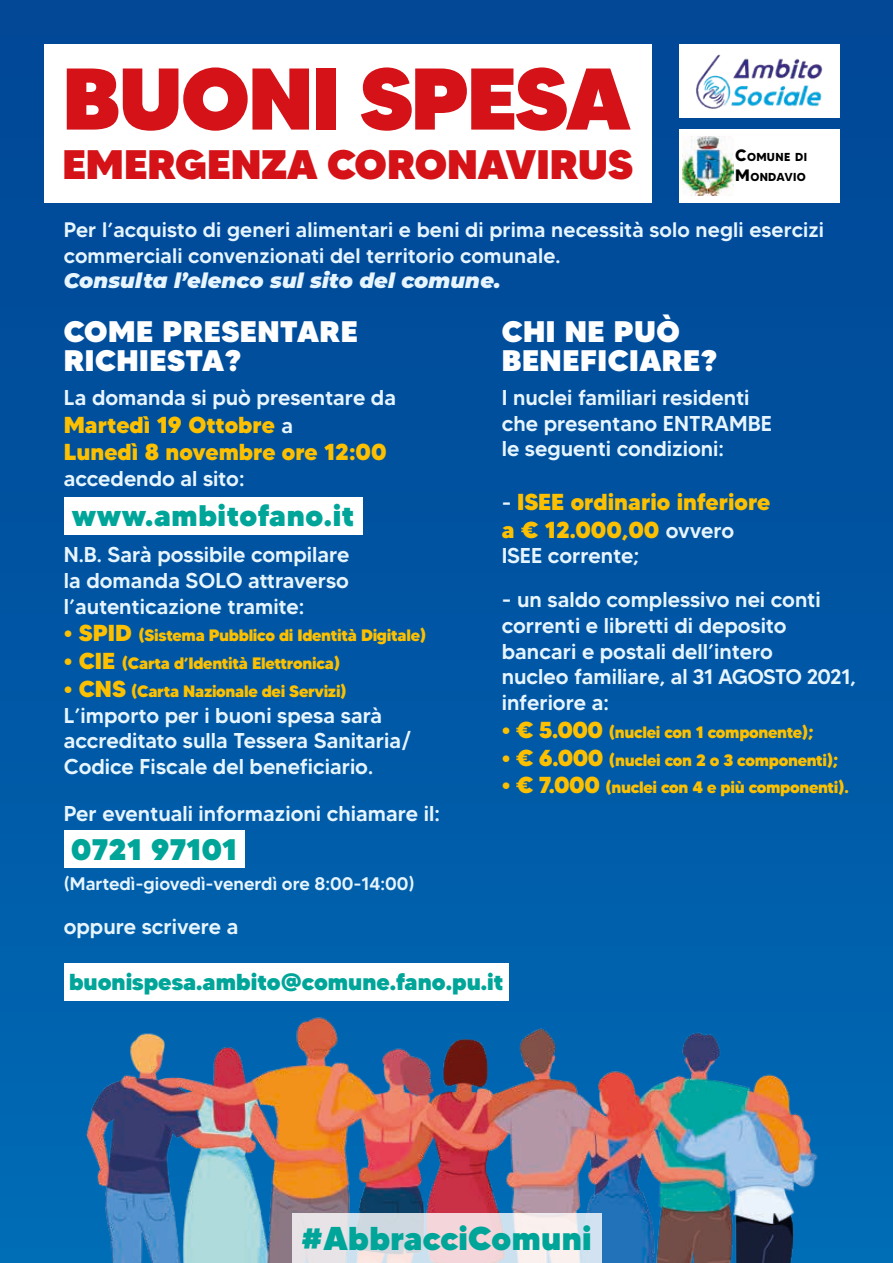
<style>
.page{position:relative;width:893px;height:1263px;background:#fff}
.page>*{position:absolute;margin:0;border:0;box-sizing:border-box;transform-origin:0 0}
.t1{font:900 87.3px "MADETOMMY";letter-spacing:-.02em;color:#d41217}
.t2{font:900 41.1px "MADETOMMY";color:#d41217}
.t3{font:900 33px "MADETOMMY";letter-spacing:.01em;color:#00a599}
.t4{font:900 29.7px/28.5px "MADETOMMY";letter-spacing:.02em;color:#fff}
.t5{font:900 29.7px "MADETOMMY";letter-spacing:.01em;color:#00a599}
.t6{font:800 23.1px/27.8px "MADETOMMY";color:#fcc000}
.t7{font:900 23.1px "MADETOMMY";color:#00a599}
.t8{font:500 21.45px/25.8px "MADETOMMY";color:#e6f5fe}
.t9{font:500 21px/25.2px "MADETOMMY";letter-spacing:.005em;color:#e6f5fe}
.t10{font:italic 900 21px "Montserrat";letter-spacing:.005em;color:#e6f5fe}
.t11{font:500 18.15px "MADETOMMY";color:#e6f5fe}
.t12{font:800 16.5px "MADETOMMY";letter-spacing:-.02em;color:#fcc000}
.t13{font:700 11.55px/19.8px "MADETOMMY";letter-spacing:.03em;color:#000}
.s1{font-size:16.5px}
.s2{font-weight:500;font-size:21.45px;color:#e6f5fe}
.s3{font-size:23.1px}
.s4{font-size:21px}
.s5{font-size:18.15px}
</style>
<div class="page">
<div style="left:0;top:0;width:893px;height:1263px;background:linear-gradient(to bottom,#024595,#006ab4)"></div>
<div style="left:64px;top:497px;width:298px;height:37px;background:#fff"></div>
<div style="left:64px;top:830px;width:180px;height:38px;background:#fff"></div>
<div style="left:64px;top:963px;width:445px;height:38px;background:#fff"></div>
<div style="left:44px;top:45px;width:607px;height:158px;background:#fff"></div>
<div style="left:679px;top:45px;width:160px;height:73px;background:#fff"></div>
<div style="left:679px;top:129px;width:160px;height:74px;background:#fff"></div>
<img style="left:696px;top:54px;width:127px;height:55px">
<img style="left:72px;top:971px;width:764px;height:292px">
<svg style="left:292px;top:1214px;width:309px;height:49px;background:#e6dfe4"></svg>
<img style="left:683px;top:136px;width:51px;height:60px">
<h1 class="t1" style="left:62px;top:44px;width:570px">BUONI SPESA</h1>
<h2 class="t2" style="left:62px;top:139px;width:572px">EMERGENZA CORONAVIRUS</h2>
<p class="t13" style="left:735px;top:147px;width:73px"><span class="s1">C</span>OMUNE DI<br><span class="s1">M</span>ONDAVIO</p>
<p class="t9" style="left:64px;top:217px;width:762px">Per l’acquisto di generi alimentari e beni di prima necessità solo negli esercizi commerciali convenzionati del territorio comunale.</p>
<p class="t10" style="left:64px;top:264px;width:438px">Consulta l’elenco sul sito del comune.</p>
<h3 class="t4" style="left:64px;top:317px;width:295px">COME PRESENTARE<br>RICHIESTA?</h3>
<h3 class="t4" style="left:502px;top:317px;width:217px">CHI NE PUÒ<br>BENEFICIARE?</h3>
<p class="t8" style="left:64px;top:384px;width:334px">La domanda si può presentare da</p>
<p class="t6" style="left:64px;top:410px;width:324px">Martedì 19 Ottobre <span class="s2">a<br></span>Lunedì 8 novembre ore 12:00</p>
<p class="t8" style="left:64px;top:465px;width:182px">accedendo al sito:</p>
<h3 class="t5" style="left:72px;top:497px;width:284px">www.ambitofano.it</h3>
<p class="t8" style="left:64px;top:541px;width:287px;text-align:justify">N.B. Sarà possibile compilare la domanda SOLO attraverso l’autenticazione tramite:</p>
<p class="t12" style="left:64px;top:625px;width:364px"><span class="s3">• SPID</span> (Sistema Pubblico di Identità Digitale)</p>
<p class="t12" style="left:64px;top:653px;width:278px"><span class="s3">• CIE</span> (Carta d’Identità Elettronica)</p>
<p class="t12" style="left:64px;top:681px;width:284px"><span class="s3">• CNS</span> (Carta Nazionale dei Servizi)</p>
<p class="t8" style="left:64px;top:702px;width:349px">L’importo per i buoni spesa sarà accreditato sulla Tessera Sanitaria/<br>Codice Fiscale del beneficiario.</p>
<p class="t8" style="left:64px;top:800px;width:378px">Per eventuali informazioni chiamare il:</p>
<h3 class="t5" style="left:71px;top:830px;width:167px">0721 97101</h3>
<p class="t11" style="left:64px;top:873px;width:352px">(Martedì-giovedì-venerdì ore 8:00-14:00)</p>
<p class="t8" style="left:64px;top:914px;width:176px">oppure scrivere a</p>
<p class="t8" style="left:502px;top:384px;width:272px">I nuclei familiari residenti che presentano ENTRAMBE le seguenti condizioni:</p>
<p class="t6" style="left:502px;top:488px;width:270px"><span class="s2">-</span> ISEE ordinario inferiore a € 12.000,00 <span class="s2">ovvero</span></p>
<p class="t8" style="left:502px;top:543px;width:139px">ISEE corrente;</p>
<p class="t8" style="left:502px;top:587px;width:356px">- un saldo complessivo nei conti correnti e libretti di deposito bancari e postali dell’intero<br>nucleo familiare, al <span class="s4">31 AGOSTO 2021</span>, inferiore a:</p>
<p class="t12" style="left:502px;top:722px;width:313px"><span class="s3">• € 5.000</span> (nuclei con 1 componente)<span class="s5">;</span></p>
<p class="t12" style="left:502px;top:749px;width:338px"><span class="s3">• € 6.000</span> (nuclei con 2 o 3 componenti)<span class="s5">;</span></p>
<p class="t12" style="left:502px;top:777px;width:348px"><span class="s3">• € 7.000</span> (nuclei con 4 e più componenti).</p>
<p class="t7" style="left:69px;top:967px;width:436px">buonispesa.ambito@comune.fano.pu.it</p>
<h3 class="t3" style="left:301px;top:1217px;width:292px">#AbbracciComuni</h3>
</div>
